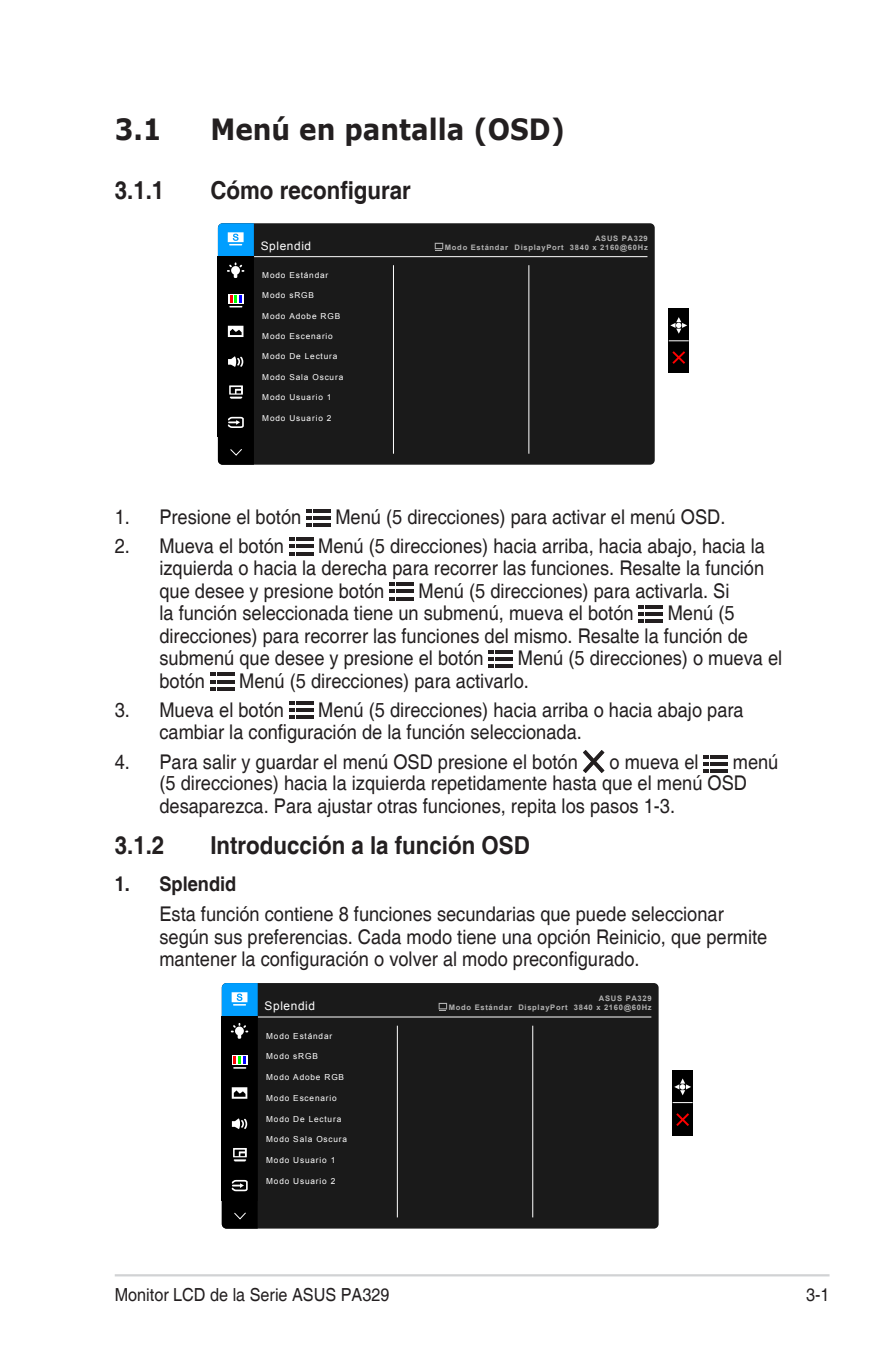
<style>
.page{position:relative;width:893px;height:1346px;background:#fff}
.page>*{position:absolute;margin:0;border:0;box-sizing:border-box;transform-origin:0 0}
.Heading_1{font:700 29.25px "Verdana";color:#231f20;scale:.9 1}
.Heading_2{font:700 24.75px "Helvetica";color:#231f20;scale:.9 1}
.List{font:20.25px/22.5px "Helvetica";color:#231f20;scale:.9 1}
.List_Bold{font:700 20.25px "Helvetica";color:#231f20;scale:.9 1}
.Footer_Text-Right{font:18px "Helvetica";color:#231f20;scale:.9 1}
.Page_No__Right{font:18px "Helvetica";color:#231f20;scale:.9 1}
.t1{font:11.92px "Arial";letter-spacing:.05em;color:#fff}
.t2{font:11.7px "Arial";letter-spacing:.05em;color:#fff}
.t3{font:8.33px "Arial";letter-spacing:.1em;color:#fff}
.t4{font:8.1px "Arial";letter-spacing:.1em;color:#fff}
.t5{font:700 7.65px/8.8px "Arial";letter-spacing:.09em;color:#b3b3b3;text-align:right}
.t6{font:700 7.42px/8.8px "Arial";letter-spacing:.09em;color:#b3b3b3;text-align:right}
</style>
<div class="page">
<hr style="left:115px;top:1274px;width:714px;height:2px;background:#d1d2d4">
<div style="left:254px;top:223px;width:401px;height:242px;background:#1a1a1a"></div>
<svg style="left:218px;top:223px;width:36px;height:242px;background:#172a35"></svg>
<div style="left:669px;top:309px;width:20px;height:64px;background:#000"></div>
<svg style="left:669px;top:340px;width:20px;height:1px"></svg>
<svg style="left:670px;top:317px;width:17px;height:17px"></svg>
<svg style="left:672px;top:351px;width:13px;height:13px"></svg>
<hr style="left:254px;top:256px;width:393px;height:1px;background:#fff">
<hr style="left:393px;top:265px;width:1px;height:189px;background:#fff">
<hr style="left:528px;top:265px;width:1px;height:189px;background:#fff">
<svg style="left:435px;top:243px;width:8px;height:6px"></svg>
<svg style="left:436px;top:244px;width:6px;height:7px"></svg>
<svg style="left:313px;top:509px;width:17px;height:3px"></svg>
<hr style="left:313px;top:516px;width:17px;height:3px;background:#231f20">
<svg style="left:306px;top:509px;width:5px;height:17px"></svg>
<hr style="left:313px;top:523px;width:17px;height:3px;background:#231f20">
<hr style="left:296px;top:537px;width:17px;height:4px;background:#231f20">
<hr style="left:296px;top:544px;width:17px;height:4px;background:#231f20">
<svg style="left:289px;top:537px;width:5px;height:18px"></svg>
<svg style="left:296px;top:552px;width:17px;height:3px"></svg>
<hr style="left:396px;top:582px;width:17px;height:4px;background:#231f20">
<hr style="left:396px;top:589px;width:17px;height:4px;background:#231f20">
<svg style="left:389px;top:582px;width:5px;height:18px"></svg>
<svg style="left:396px;top:597px;width:17px;height:3px"></svg>
<hr style="left:646px;top:605px;width:17px;height:4px;background:#231f20">
<hr style="left:646px;top:612px;width:17px;height:4px;background:#231f20">
<svg style="left:639px;top:605px;width:5px;height:18px"></svg>
<hr style="left:646px;top:619px;width:17px;height:4px;background:#231f20">
<hr style="left:496px;top:650px;width:17px;height:4px;background:#231f20">
<hr style="left:496px;top:657px;width:17px;height:4px;background:#231f20">
<svg style="left:489px;top:650px;width:5px;height:18px"></svg>
<hr style="left:496px;top:664px;width:17px;height:4px;background:#231f20">
<hr style="left:217px;top:672px;width:17px;height:4px;background:#231f20">
<svg style="left:217px;top:680px;width:17px;height:3px"></svg>
<svg style="left:210px;top:672px;width:5px;height:18px"></svg>
<svg style="left:217px;top:687px;width:17px;height:3px"></svg>
<hr style="left:296px;top:701px;width:17px;height:4px;background:#231f20">
<hr style="left:296px;top:708px;width:17px;height:4px;background:#231f20">
<svg style="left:289px;top:701px;width:5px;height:18px"></svg>
<hr style="left:296px;top:715px;width:17px;height:4px;background:#231f20">
<svg style="left:583px;top:750px;width:21px;height:23px"></svg>
<hr style="left:711px;top:755px;width:17px;height:4px;background:#231f20">
<hr style="left:711px;top:762px;width:17px;height:4px;background:#231f20">
<svg style="left:704px;top:755px;width:5px;height:18px"></svg>
<hr style="left:711px;top:769px;width:17px;height:4px;background:#231f20">
<div style="left:258px;top:983px;width:401px;height:245px;background:#1a1a1a"></div>
<svg style="left:222px;top:983px;width:36px;height:245px;background:#172a35"></svg>
<div style="left:672px;top:1070px;width:21px;height:65px;background:#000"></div>
<svg style="left:673px;top:1102px;width:20px;height:1px"></svg>
<svg style="left:674px;top:1078px;width:17px;height:17px"></svg>
<svg style="left:676px;top:1113px;width:13px;height:13px"></svg>
<hr style="left:258px;top:1016px;width:393px;height:1px;background:#fff">
<hr style="left:397px;top:1025px;width:1px;height:192px;background:#fff">
<hr style="left:532px;top:1025px;width:1px;height:192px;background:#fff">
<svg style="left:439px;top:1003px;width:8px;height:6px"></svg>
<svg style="left:440px;top:1004px;width:6px;height:7px"></svg>
<p class="Heading_1" style="left:115px;top:109px;width:54px">3.1</p>
<p class="Heading_1" style="left:210px;top:109px;width:395px">Menú en pantalla (OSD)</p>
<p class="Heading_2" style="left:115px;top:175px;width:57px">3.1.1</p>
<p class="Heading_2" style="left:210px;top:175px;width:224px">Cómo reconfigurar</p>
<p class="t2" style="left:261px;top:238px;width:52px">Splendid</p>
<p class="t6" style="left:445px;top:234px;width:204px">ASUS PA329<br>Modo Estándar DisplayPort 3840 x 2160@60Hz</p>
<p class="t4" style="left:262px;top:270px;width:68px">Modo Estándar</p>
<p class="t4" style="left:262px;top:290px;width:53px">Modo sRGB</p>
<p class="t4" style="left:262px;top:311px;width:79px">Modo Adobe RGB</p>
<p class="t4" style="left:262px;top:331px;width:72px">Modo Escenario</p>
<p class="t4" style="left:262px;top:351px;width:77px">Modo De Lectura</p>
<p class="t4" style="left:262px;top:372px;width:82px">Modo Sala Oscura</p>
<p class="t4" style="left:262px;top:392px;width:71px">Modo Usuario 1</p>
<p class="t4" style="left:262px;top:412px;width:71px">Modo Usuario 2</p>
<p class="List" style="left:115px;top:506px;width:209px">1. Presione el botón</p>
<p class="List" style="left:335px;top:506px;width:435px">Menú (5 direcciones) para activar el menú OSD.</p>
<p class="List" style="left:115px;top:535px;width:190px">2. Mueva el botón</p>
<p class="List" style="left:159px;top:535px;width:674px;text-align:justify;text-indent:159px">Menú (5 direcciones) hacia arriba, hacia abajo, hacia la izquierda o hacia la derecha para recorrer las funciones. Resalte la función que desee y presione botón</p>
<p class="List" style="left:159px;top:580px;width:635px;text-indent:259px">Menú (5 direcciones) para activarla. Si la función seleccionada tiene un submenú, mueva el botón</p>
<p class="List" style="left:159px;top:602px;width:655px;text-indent:508px">Menú (5 direcciones) para recorrer las funciones del mismo. Resalte la función de submenú que desee y presione el botón</p>
<p class="List" style="left:518px;top:647px;width:295px">Menú (5 direcciones) o mueva el</p>
<p class="List" style="left:159px;top:670px;width:52px">botón</p>
<p class="List" style="left:239px;top:670px;width:323px">Menú (5 direcciones) para activarlo.</p>
<p class="List" style="left:115px;top:699px;width:190px">3. Mueva el botón</p>
<p class="List" style="left:159px;top:699px;width:651px;text-indent:159px">Menú (5 direcciones) hacia arriba o hacia abajo para cambiar la configuración de la función seleccionada.</p>
<p class="List" style="left:115px;top:751px;width:516px">4. Para salir y guardar el menú OSD presione el botón</p>
<p class="List" style="left:609px;top:751px;width:101px">o mueva el</p>
<p class="List" style="left:159px;top:752px;width:689px;text-indent:573px">menú (5 direcciones) hacia la izquierda repetidamente hasta que el menú OSD desaparezca. Para ajustar otras funciones, repita los pasos 1-3.</p>
<p class="Heading_2" style="left:115px;top:830px;width:57px">3.1.2</p>
<p class="Heading_2" style="left:210px;top:830px;width:356px">Introducción a la función OSD</p>
<p class="List_Bold" style="left:115px;top:872px;width:137px">1. Splendid</p>
<p class="List" style="left:159px;top:904px;width:677px">Esta función contiene 8 funciones secundarias que puede seleccionar según sus preferencias. Cada modo tiene una opción Reinicio, que permite mantener la configuración o volver al modo preconfigurado.</p>
<p class="t1" style="left:265px;top:998px;width:52px">Splendid</p>
<p class="t5" style="left:449px;top:994px;width:204px">ASUS PA329<br>Modo Estándar DisplayPort 3840 x 2160@60Hz</p>
<p class="t3" style="left:266px;top:1030px;width:68px">Modo Estándar</p>
<p class="t3" style="left:266px;top:1051px;width:53px">Modo sRGB</p>
<p class="t3" style="left:266px;top:1072px;width:79px">Modo Adobe RGB</p>
<p class="t3" style="left:266px;top:1092px;width:72px">Modo Escenario</p>
<p class="t3" style="left:266px;top:1113px;width:77px">Modo De Lectura</p>
<p class="t3" style="left:266px;top:1134px;width:82px">Modo Sala Oscura</p>
<p class="t3" style="left:266px;top:1154px;width:71px">Modo Usuario 1</p>
<p class="t3" style="left:266px;top:1175px;width:71px">Modo Usuario 2</p>
<p class="Footer_Text-Right" style="left:115px;top:1284px;width:307px">Monitor LCD de la Serie ASUS PA329</p>
<p class="Page_No__Right" style="left:806px;top:1284px;width:28px">3-1</p>
</div>
